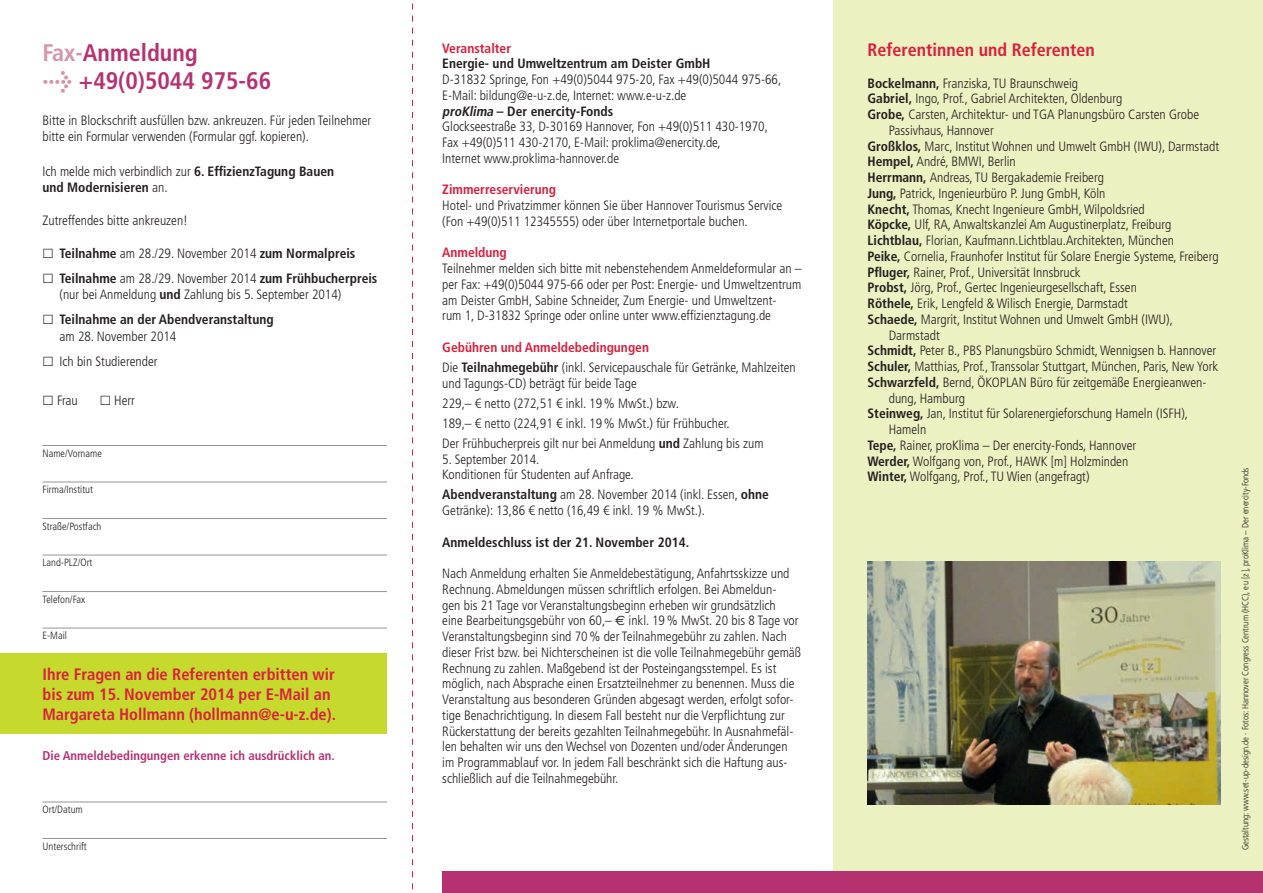
<style>
.page{position:relative;width:1263px;height:893px;background:#fff}
.page>*{position:absolute;margin:0;border:0;box-sizing:border-box;transform-origin:0 0}
.t1{font:700 condensed 24px/28.8px "Frutiger LT Std";color:#b63170}
.t2{font:700 condensed 18px "Frutiger LT Std";color:#da1f3d}
.t3{font:700 condensed 16.5px/19.8px "Frutiger LT Std";color:#da1f3d}
.t4{font:300 condensed 13.5px/15.8px "Frutiger LT Std";color:#231f20}
.t5{font:700 condensed 13.5px/15.8px "Frutiger LT Std";color:#231f20}
.t6{font:700 condensed 13.5px "Frutiger LT Std";color:#da1f3d}
.t7{font:700 condensed 12.75px "Frutiger LT Std";color:#b63170}
.t8{font:300 condensed 10.5px "Frutiger LT Std";color:#231f20}
.t9{font:300 condensed 9px "Frutiger LT Std";color:#231f20}
.s1{color:#d495aa}
.s2{font-family:"Meta Plus";font-stretch:normal;color:#d495aa}
.s3{font-weight:300}
.s4{font-family:"European Pi Three";font-weight:400;font-stretch:normal}
.s5{font-weight:700}
.s6{font-weight:700;font-style:italic}
.s7{font-weight:700;color:#da1f3d}
.s8{font-family:"Euro Sans Std";font-weight:400;font-stretch:normal}
</style>
<div class="page">
<div style="left:0;top:653px;width:387px;height:80px;background:#c6d92d"></div>
<div style="left:833px;top:0;width:430px;height:893px;background:#ebf1c1"></div>
<hr style="left:43px;top:445px;width:344px;height:1px;background:#939598">
<hr style="left:43px;top:482px;width:344px;height:1px;background:#939598">
<hr style="left:43px;top:518px;width:344px;height:1px;background:#939598">
<hr style="left:43px;top:555px;width:344px;height:1px;background:#939598">
<hr style="left:43px;top:591px;width:344px;height:1px;background:#939598">
<hr style="left:43px;top:628px;width:344px;height:1px;background:#939598">
<hr style="left:43px;top:802px;width:344px;height:1px;background:#939598">
<hr style="left:43px;top:838px;width:344px;height:1px;background:#939598">
<svg style="left:412px;top:3px;width:1px;height:887px"></svg>
<img style="left:867px;top:562px;width:353px;height:242px">
<div style="left:442px;top:872px;width:821px;height:21px;background:#b63170"></div>
<h1 class="t1" style="left:43px;top:38px;width:230px"><span class="s1">Fax-</span>Anmeldung<br><span class="s2">&gt;</span> +49(0)5044 975-66</h1>
<p class="t4" style="left:43px;top:113px;width:330px">Bitte in Blockschrift ausfüllen bzw. ankreuzen. Für jeden Teilnehmer bitte ein Formular verwenden (Formular ggf. kopieren).</p>
<p class="t5" style="left:43px;top:163px;width:293px"><span class="s3">Ich melde mich verbindlich zur</span> 6. EffizienzTagung Bauen und Modernisieren <span class="s3">an.</span></p>
<p class="t4" style="left:43px;top:212px;width:147px">Zutreffendes bitte ankreuzen!</p>
<p class="t5" style="left:43px;top:241px;width:336px;line-height:25px"><span class="s4">l</span> Teilnahme <span class="s3">am 28./29. November 2014</span> zum Normalpreis<br><span class="s4">l</span> Teilnahme <span class="s3">am 28./29. November 2014</span> zum Frühbucherpreis</p>
<p class="t4" style="left:43px;top:282px;width:300px;line-height:25px;text-indent:17px">(nur bei Anmeldung <span class="s5">und</span> Zahlung bis 5. September 2014) <span class="s4">l</span> <span class="s5">Teilnahme an der Abendveranstaltung</span></p>
<p class="t4" style="left:43px;top:324px;width:135px;line-height:25px;text-indent:17px">am 28. November 2014 <span class="s4">l</span> Ich bin Studierender</p>
<p class="t4" style="left:43px;top:392px;width:37px"><span class="s4">l</span> Frau</p>
<p class="t4" style="left:100px;top:392px;width:37px"><span class="s4">l</span> Herr</p>
<p class="t8" style="left:43px;top:447px;width:61px">Name/Vorname</p>
<p class="t8" style="left:43px;top:483px;width:52px">Firma/Institut</p>
<p class="t8" style="left:43px;top:520px;width:60px">Straße/Postfach</p>
<p class="t8" style="left:43px;top:556px;width:51px">Land-PLZ/Ort</p>
<p class="t8" style="left:43px;top:593px;width:44px">Telefon/Fax</p>
<p class="t8" style="left:43px;top:629px;width:26px">E-Mail</p>
<p class="t3" style="left:43px;top:664px;width:295px">Ihre Fragen an die Referenten erbitten wir bis zum 15. November 2014 per E-Mail an<br>Margareta Hollmann (hollmann@e-u-z.de).</p>
<p class="t7" style="left:43px;top:748px;width:294px">Die Anmeldebedingungen erkenne ich ausdrücklich an.</p>
<p class="t8" style="left:43px;top:803px;width:42px">Ort/Datum</p>
<p class="t8" style="left:43px;top:840px;width:46px">Unterschrift</p>
<p class="t6" style="left:442px;top:40px;width:70px">Veranstalter</p>
<p class="t5" style="left:442px;top:56px;width:270px">Energie- und Umweltzentrum am Deister GmbH</p>
<p class="t4" style="left:442px;top:72px;width:341px">D-31832 Springe, Fon +49(0)5044 975-20, Fax +49(0)5044 975-66, E-Mail: bildung@e-u-z.de, Internet: www.e-u-z.de<br><span class="s6">proKlima</span> <span class="s5">– Der enercity-Fonds<br></span>Glockseestraße 33, D-30169 Hannover, Fon +49(0)511 430-1970, Fax +49(0)511 430-2170, E-Mail: proklima@enercity.de,<br>Internet www.proklima-hannover.de</p>
<p class="t6" style="left:442px;top:182px;width:115px">Zimmerreservierung</p>
<p class="t4" style="left:442px;top:198px;width:342px">Hotel- und Privatzimmer können Sie über Hannover Tourismus Service (Fon +49(0)511 12345555) oder über Internetportale buchen.</p>
<p class="t6" style="left:442px;top:245px;width:66px">Anmeldung</p>
<p class="t4" style="left:442px;top:261px;width:361px">Teilnehmer melden sich bitte mit nebenstehendem Anmeldeformular an – per Fax: +49(0)5044 975-66 oder per Post: Energie- und Umweltzentrum am Deister GmbH, Sabine Schneider, Zum Energie- und Umweltzent-<br>rum 1, D-31832 Springe oder online unter www.effizienztagung.de</p>
<p class="t4" style="left:442px;top:337px;width:355px;line-height:20px"><span class="s7">Gebühren und Anmeldebedingungen<br></span>Die <span class="s5">Teilnahmegebühr</span> (inkl. Servicepauschale für Getränke, Mahlzeiten</p>
<p class="t4" style="left:442px;top:373px;width:323px;line-height:20px">und Tagungs-CD) beträgt für beide Tage<br>229,– € netto (272,51 € inkl. 19% MwSt.) bzw.<br>189,– € netto (224,91 € inkl. 19% MwSt.) für Frühbucher.<br>Der Frühbucherpreis gilt nur bei Anmeldung <span class="s5">und</span> Zahlung bis zum</p>
<p class="t4" style="left:442px;top:451px;width:193px">5. September 2014.<br>Konditionen für Studenten auf Anfrage.</p>
<p class="t4" style="left:442px;top:487px;width:328px"><span class="s5">Abendveranstaltung</span> am 28. November 2014 (inkl. Essen, <span class="s5">ohne<br></span>Getränke): 13,86 € netto (16,49 € inkl. 19 % MwSt.).</p>
<p class="t5" style="left:442px;top:534px;width:248px">Anmeldeschluss ist der 21. November 2014.</p>
<p class="t4" style="left:442px;top:566px;width:360px">Nach Anmeldung erhalten Sie Anmeldebestätigung, Anfahrtsskizze und Rechnung. Abmeldungen müssen schriftlich erfolgen. Bei Abmeldun-<br>gen bis 21 Tage vor Veranstaltungsbeginn erheben wir grundsätzlich<br>eine Bearbeitungsgebühr von 60,– <span class="s8">€</span> inkl. 19% MwSt. 20 bis 8 Tage vor Veranstaltungsbeginn sind 70% der Teilnahmegebühr zu zahlen. Nach dieser Frist bzw. bei Nichterscheinen ist die volle Teilnahmegebühr gemäß Rechnung zu zahlen. Maßgebend ist der Posteingangsstempel. Es ist möglich, nach Absprache einen Ersatzteilnehmer zu benennen. Muss die Veranstaltung aus besonderen Gründen abgesagt werden, erfolgt sofor&shy;tige Benachrichtigung. In diesem Fall besteht nur die Verpflichtung zur Rückerstattung der bereits gezahlten Teilnahmegebühr. In Ausnahmefäl&shy;len behalten wir uns den Wechsel von Dozenten und/oder Änderungen im Programmablauf vor. In jedem Fall beschränkt sich die Haftung aus&shy;schließlich auf die Teilnahmegebühr.</p>
<h2 class="t2" style="left:867px;top:39px;width:229px">Referentinnen und Referenten</h2>
<p class="t4" style="left:867px;top:75px;width:212px"><span class="s5">Bockelmann,</span> Franziska, TU Braunschweig</p>
<p class="t4" style="left:867px;top:91px;width:256px"><span class="s5">Gabriel,</span> Ingo, Prof., Gabriel Architekten, Oldenburg</p>
<p class="t4" style="left:867px;top:107px;width:333px"><span class="s5">Grobe,</span> Carsten, Architektur- und TGA Planungsbüro Carsten Grobe</p>
<p class="t4" style="left:889px;top:122px;width:107px">Passivhaus, Hannover</p>
<p class="t4" style="left:867px;top:138px;width:353px"><span class="s5">Großklos,</span> Marc, Institut Wohnen und Umwelt GmbH (IWU), Darmstadt</p>
<p class="t4" style="left:867px;top:154px;width:150px"><span class="s5">Hempel,</span> André, BMWI, Berlin</p>
<p class="t4" style="left:867px;top:170px;width:238px"><span class="s5">Herrmann,</span> Andreas, TU Bergakademie Freiberg</p>
<p class="t4" style="left:867px;top:185px;width:239px"><span class="s5">Jung,</span> Patrick, Ingenieurbüro P. Jung GmbH, Köln</p>
<p class="t4" style="left:867px;top:201px;width:279px"><span class="s5">Knecht,</span> Thomas, Knecht Ingenieure GmbH, Wilpoldsried</p>
<p class="t4" style="left:867px;top:217px;width:305px"><span class="s5">Köpcke,</span> Ulf, RA, Anwaltskanzlei Am Augustinerplatz, Freiburg</p>
<p class="t4" style="left:867px;top:233px;width:308px"><span class="s5">Lichtblau,</span> Florian, Kaufmann.Lichtblau.Architekten, München</p>
<p class="t4" style="left:867px;top:248px;width:353px"><span class="s5">Peike,</span> Cornelia, Fraunhofer Institut für Solare Energie Systeme, Freiberg</p>
<p class="t4" style="left:867px;top:264px;width:214px"><span class="s5">Pfluger,</span> Rainer, Prof., Universität Innsbruck</p>
<p class="t4" style="left:867px;top:280px;width:271px"><span class="s5">Probst,</span> Jörg, Prof., Gertec Ingenieurgesellschaft, Essen</p>
<p class="t4" style="left:867px;top:296px;width:262px"><span class="s5">Röthele,</span> Erik, Lengfeld &amp; Wilisch Energie, Darmstadt</p>
<p class="t4" style="left:867px;top:311px;width:307px"><span class="s5">Schaede,</span> Margrit, Institut Wohnen und Umwelt GmbH (IWU),</p>
<p class="t4" style="left:889px;top:327px;width:53px">Darmstadt</p>
<p class="t4" style="left:867px;top:343px;width:350px"><span class="s5">Schmidt,</span> Peter B., PBS Planungsbüro Schmidt, Wennigsen b. Hannover</p>
<p class="t4" style="left:867px;top:359px;width:352px"><span class="s5">Schuler,</span> Matthias, Prof., Transsolar Stuttgart, München, Paris, New York</p>
<p class="t4" style="left:867px;top:375px;width:340px"><span class="s5">Schwarzfeld,</span> Bernd, ÖKOPLAN Büro für zeitgemäße Energieanwen-</p>
<p class="t4" style="left:889px;top:390px;width:78px">dung, Hamburg</p>
<p class="t4" style="left:867px;top:406px;width:322px"><span class="s5">Steinweg,</span> Jan, Institut für Solarenergieforschung Hameln (ISFH),</p>
<p class="t4" style="left:889px;top:422px;width:39px">Hameln</p>
<p class="t4" style="left:867px;top:438px;width:270px"><span class="s5">Tepe,</span> Rainer, proKlima – Der enercity-Fonds, Hannover</p>
<p class="t4" style="left:867px;top:453px;width:262px"><span class="s5">Werder,</span> Wolfgang von, Prof., HAWK [m] Holzminden</p>
<p class="t4" style="left:867px;top:469px;width:223px"><span class="s5">Winter,</span> Wolfgang, Prof., TU Wien (angefragt)</p>
<p class="t9" style="left:1240px;top:850px;width:384px;rotate:-90deg">Gestaltung: www.set-up-design.de · Fotos: Hannover Congress Centrum (HCC), e<sup>.</sup>u<sup>.</sup>[z<sup>.</sup>], proKlima – Der enercity-Fonds</p>
</div>
